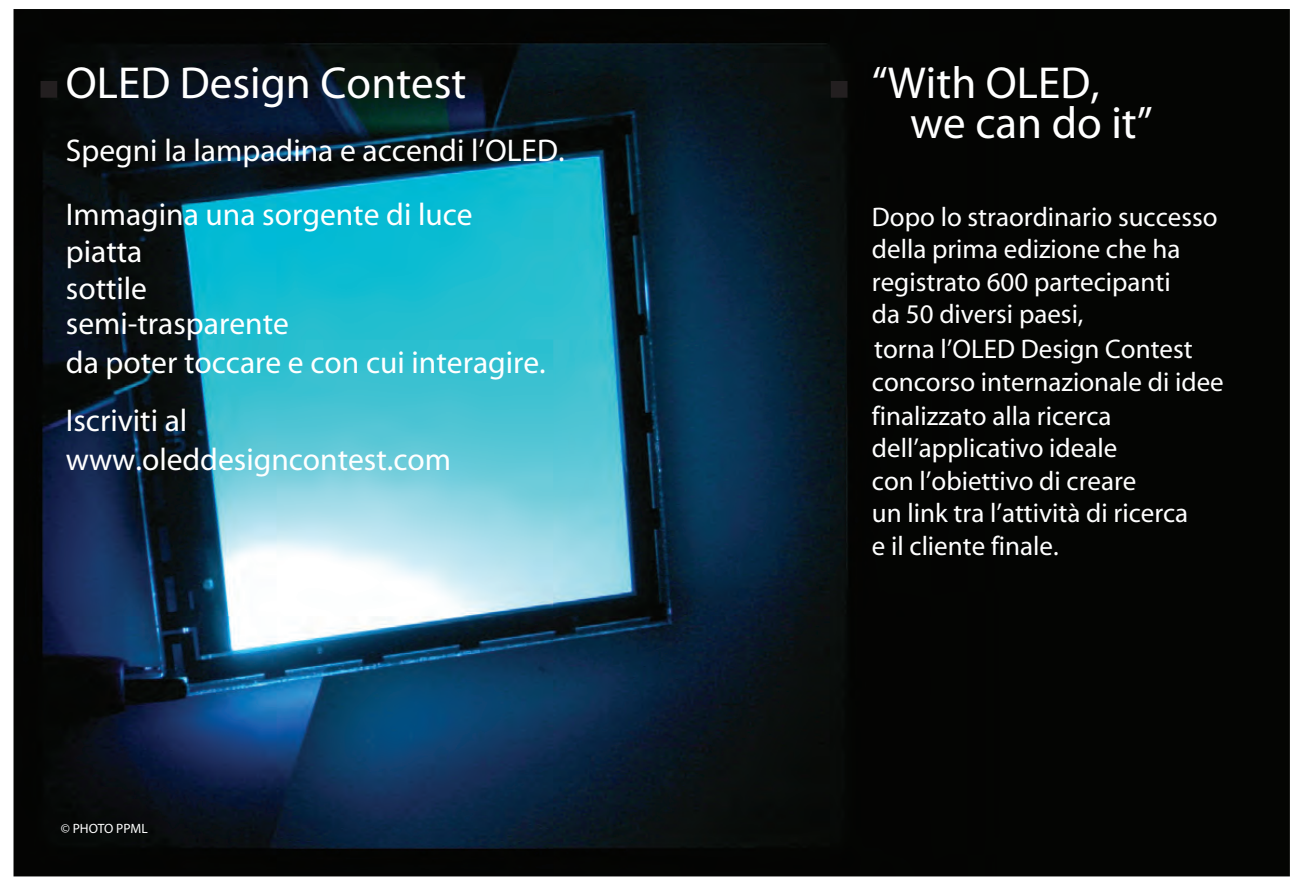
<style>
.page{position:relative;width:1302px;height:893px;background:#fff}
.page>*{position:absolute;margin:0;border:0;box-sizing:border-box;transform-origin:0 0}
.t1{font:700 45px/40.5px "Eurostile";color:#fff}
.t2{font:31.5px/35.8px "Eurostile";color:#fff}
.t3{font:700 31.5px/64.8px "Eurostile";color:#fff}
.t4{font:27px/32.4px "Eurostile";color:#fff}
.t5{font:13.5px "Myriad";color:#fff}
.s1{font-weight:400}
</style>
<div class="page">
<img style="left:14px;top:9px;width:1275px;height:867px">
<div style="left:40px;top:81px;width:17px;height:17px;background:#231f20"></div>
<div style="left:830px;top:81px;width:17px;height:17px;background:#231f20"></div>
<p class="t1" style="left:66px;top:64px;width:402px">OLED Design Contest</p>
<p class="t3" style="left:66px;top:119px;width:500px">Spegni la lampadina e accendi l’OLED.<br><span class="s1">Immagina una sorgente di luce</span></p>
<p class="t2" style="left:66px;top:235px;width:224px">piatta<br>sottile semi-trasparente</p>
<p class="t2" style="left:66px;top:346px;width:481px">da poter toccare e con cui interagire.</p>
<p class="t2" style="left:66px;top:402px;width:386px;line-height:39.1px">Iscriviti al www.oleddesigncontest.com</p>
<p class="t5" style="left:61px;top:821px;width:89px">© PHOTO PPML</p>
<p class="t1" style="left:910px;top:64px;width:244px;text-indent:-38px">“With OLED, we can do it”</p>
<p class="t4" style="left:871px;top:202px;width:347px">Dopo lo straordinario successo della prima edizione che ha registrato 600 partecipanti<br>da 50 diversi paesi,</p>
<p class="t4" style="left:871px;top:334px;width:353px">torna l’OLED Design Contest concorso internazionale di idee finalizzato alla ricerca dell’applicativo ideale<br>con l’obiettivo di creare</p>
<p class="t4" style="left:871px;top:498px;width:318px">un link tra l’attività di ricerca e il cliente finale.</p>
</div>
